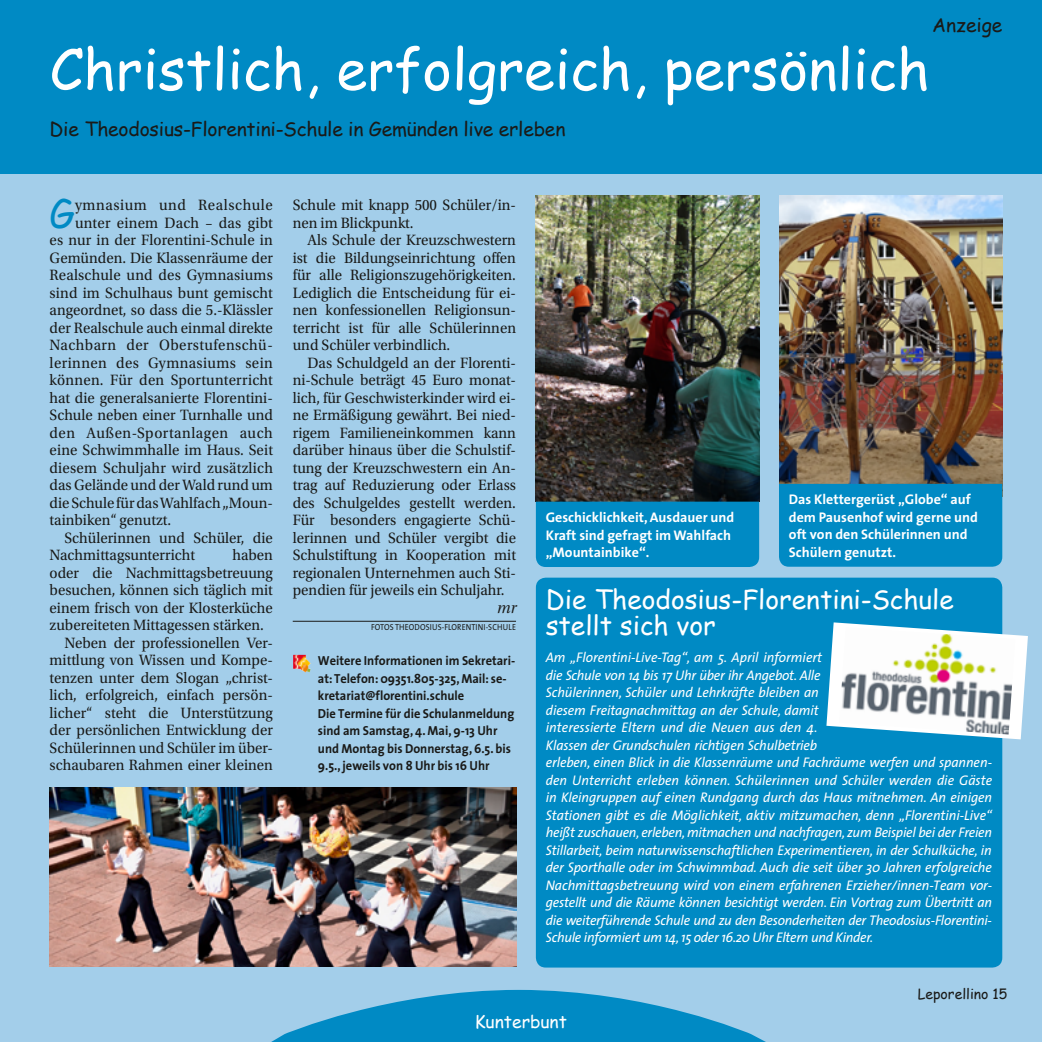
<style>
.page{position:relative;width:1042px;height:1042px;background:#a3ceea}
.page>*{position:absolute;margin:0;border:0;box-sizing:border-box;transform-origin:0 0}
.t1{font:56px "Comic Sans MS";color:#fff}
.t2{font:39.38px "Comic Sans MS";color:#008ac4;scale:.95 1}
.t3{font:26.25px/26.2px "Comic Sans MS";color:#fff}
.t4{font:19.25px "Comic Sans MS";letter-spacing:-.01em;color:#1a1a18}
.t5{font:17.5px "Comic Sans MS";color:#fff}
.t6{font:15.75px/17.5px "Utopia Std";color:#1a1a18;text-align:justify;scale:.95 1}
.t7{font:15.75px "Utopia Std";letter-spacing:.035em;color:#1a1a18;scale:.95 1}
.t8{font:15.75px "Utopia Std";letter-spacing:.03em;color:#1a1a18;scale:.95 1}
.t9{font:15.75px "Utopia Std";letter-spacing:.025em;color:#1a1a18;scale:.95 1}
.t10{font:italic 15.75px "Utopia";color:#1a1a18;scale:.95 1}
.t11{font:italic 14px/17.5px "The Sans";letter-spacing:-.01em;color:#fff}
.t12{font:700 14px/17.5px "The Sans";color:#fff}
.t13{font:14px "Comic Sans MS";color:#1a1a18}
.t14{font:700 13.12px/17.5px "The Sans";color:#1a1a18;scale:.95 1}
.t15{font:8.75px "The Sans";letter-spacing:.015em;color:#1a1a18;scale:.9 1}
</style>
<div class="page">
<svg style="left:271px;top:990px;width:495px;height:52px"></svg>
<div style="left:536px;top:578px;width:466px;height:389px;background:#008ac4;border-radius:10px"></div>
<img style="left:50px;top:788px;width:466px;height:178px">
<img style="left:536px;top:196px;width:223px;height:306px">
<img style="left:779px;top:196px;width:223px;height:288px">
<div style="left:0;top:0;width:1042px;height:174px;background:#008ac4"></div>
<hr style="left:293px;top:621px;width:223px;height:1px;background:#1a1a18">
<img style="left:293px;top:655px;width:17px;height:17px">
<svg style="left:826px;top:622px;width:202px;height:117px"></svg>
<img style="left:839px;top:627px;width:176px;height:107px">
<div style="left:779px;top:484px;width:223px;height:83px;background:#008ac4"></div>
<div style="left:536px;top:502px;width:223px;height:65px;background:#008ac4"></div>
<p class="t4" style="left:932px;top:11px;width:72px">Anzeige</p>
<h1 class="t1" style="left:50px;top:28px;width:881px">Christlich, erfolgreich, persönlich</h1>
<p class="t4" style="left:50px;top:114px;width:517px">Die Theodosius-Florentini-Schule in Gemünden live erleben</p>
<h2 class="t2" style="left:50px;top:184px;width:28px">G</h2>
<p class="t7" style="left:75px;top:196px;width:210px">ymnasium und Realschule</p>
<p class="t6" style="left:75px;top:214px;width:210px">unter einem Dach – das gibt</p>
<p class="t6" style="left:50px;top:231px;width:236px">es nur in der Florentini-Schule in</p>
<p class="t6" style="left:50px;top:249px;width:236px">Gemünden. Die Klassenräume der</p>
<p class="t6" style="left:50px;top:266px;width:236px">Realschule und des Gymnasiums</p>
<p class="t6" style="left:50px;top:284px;width:236px">sind im Schulhaus bunt gemischt</p>
<p class="t6" style="left:50px;top:301px;width:236px">angeordnet, so dass die 5.-Klässler</p>
<p class="t6" style="left:50px;top:319px;width:236px">der Realschule auch einmal direkte</p>
<p class="t8" style="left:50px;top:336px;width:236px">Nachbarn der Oberstufenschü-</p>
<p class="t9" style="left:50px;top:354px;width:236px">lerinnen des Gymnasiums sein</p>
<p class="t6" style="left:50px;top:371px;width:237px">können. Für den Sportunterricht</p>
<p class="t6" style="left:50px;top:389px;width:237px">hat die generalsanierte Florentini-</p>
<p class="t6" style="left:50px;top:406px;width:236px">Schule neben einer Turnhalle und</p>
<p class="t7" style="left:50px;top:424px;width:236px">den Außen-Sportanlagen auch</p>
<p class="t6" style="left:50px;top:441px;width:237px">eine Schwimmhalle im Haus. Seit</p>
<p class="t6" style="left:50px;top:459px;width:237px">diesem Schuljahr wird zusätzlich</p>
<p class="t6" style="left:50px;top:476px;width:236px">das Gelände und der Wald rund um</p>
<p class="t6" style="left:50px;top:494px;width:236px">die Schule für das Wahlfach „Moun-</p>
<p class="t6" style="left:50px;top:511px;width:129px">tainbiken“ genutzt.</p>
<p class="t6" style="left:64px;top:529px;width:221px">Schülerinnen und Schüler, die</p>
<p class="t6" style="left:50px;top:546px;width:155px">Nachmittagsunterricht</p>
<p class="t6" style="left:232px;top:546px;width:44px">haben</p>
<p class="t6" style="left:50px;top:564px;width:236px">oder die Nachmittagsbetreuung</p>
<p class="t6" style="left:50px;top:581px;width:236px">besuchen, können sich täglich mit</p>
<p class="t6" style="left:50px;top:599px;width:236px">einem frisch von der Klosterküche</p>
<p class="t6" style="left:50px;top:616px;width:227px">zubereiteten Mittagessen stärken.</p>
<p class="t6" style="left:64px;top:634px;width:221px">Neben der professionellen Ver-</p>
<p class="t6" style="left:50px;top:651px;width:236px">mittlung von Wissen und Kompe-</p>
<p class="t6" style="left:50px;top:669px;width:236px">tenzen unter dem Slogan „christ-</p>
<p class="t6" style="left:50px;top:686px;width:236px">lich, erfolgreich, einfach persön-</p>
<p class="t6" style="left:50px;top:704px;width:236px">licher“ steht die Unterstützung</p>
<p class="t6" style="left:50px;top:721px;width:236px">der persönlichen Entwicklung der</p>
<p class="t6" style="left:50px;top:739px;width:236px">Schülerinnen und Schüler im über-</p>
<p class="t6" style="left:50px;top:756px;width:236px">schaubaren Rahmen einer kleinen</p>
<p class="t6" style="left:293px;top:196px;width:236px">Schule mit knapp 500 Schüler/in&shy;nen im Blickpunkt.</p>
<p class="t6" style="left:293px;top:231px;width:236px;text-indent:15px">Als Schule der Kreuzschwestern ist die Bildungseinrichtung offen für alle Religionszugehörigkeiten.<br>Lediglich die Entscheidung für ei&shy;nen konfessionellen Religionsun&shy;terricht ist für alle Schülerinnen und Schüler verbindlich.</p>
<p class="t6" style="left:293px;top:354px;width:236px;text-indent:15px">Das Schuldgeld an der Florenti&shy;ni-Schule beträgt 45 Euro monat&shy;lich, für Geschwisterkinder wird ei&shy;ne Ermäßigung gewährt. Bei nied&shy;rigem Familieneinkommen kann darüber hinaus über die Schulstif&shy;tung der Kreuzschwestern ein An&shy;trag auf Reduzierung oder Erlass des Schulgeldes gestellt werden.<br>Für besonders engagierte Schü&shy;lerinnen und Schüler vergibt die Schulstiftung in Kooperation mit regionalen Unternehmen auch Sti&shy;pendien für jeweils ein Schuljahr.</p>
<p class="t10" style="left:496px;top:598px;width:22px">mr</p>
<p class="t15" style="left:371px;top:620px;width:162px">FOTOS THEODOSIUS-FLORENTINI-SCHULE</p>
<p class="t14" style="left:318px;top:651px;width:209px">Weitere Informationen im Sekretari&shy;at: Telefon: 09351.805-325, Mail: se&shy;kretariat@florentini.schule<br>Die Termine für die Schulanmeldung sind am Samstag, 4. Mai, 9-13 Uhr und Montag bis Donnerstag, 6.5. bis 9.5., jeweils von 8 Uhr bis 16 Uhr</p>
<p class="t12" style="left:546px;top:508px;width:190px">Geschicklichkeit, Ausdauer und<br>Kraft sind gefragt im Wahlfach „Mountainbike“.</p>
<p class="t12" style="left:789px;top:490px;width:190px">Das Klettergerüst „Globe“ auf dem Pausenhof wird gerne und oft von den Schülerinnen und<br>Schülern genutzt.</p>
<h3 class="t3" style="left:546px;top:585px;width:409px">Die Theodosius-Florentini-Schule stellt sich vor</h3>
<p class="t11" style="left:546px;top:648px;width:448px">Am „Florentini-Live-Tag“, am 5. April informiert<br>die Schule von 14 bis 17 Uhr über ihr Angebot. Alle<br>Schülerinnen, Schüler und Lehrkräfte bleiben an<br>diesem Freitagnachmittag an der Schule, damit<br>interessierte Eltern und die Neuen aus den 4.<br>Klassen der Grundschulen richtigen Schulbetrieb<br>erleben, einen Blick in die Klassenräume und Fachräume werfen und spannen&shy;den Unterricht erleben können. Schülerinnen und Schüler werden die Gäste in Kleingruppen auf einen Rundgang durch das Haus mitnehmen. An einigen Stationen gibt es die Möglichkeit, aktiv mitzumachen, denn „Florentini-Live“ heißt zuschauen, erleben, mitmachen und nachfragen, zum Beispiel bei der Freien Stillarbeit, beim naturwissenschaftlichen Experimentieren, in der Schulküche, in der Sporthalle oder im Schwimmbad. Auch die seit über 30 Jahren erfolgreiche Nachmittagsbetreuung wird von einem erfahrenen Erzieher/innen-Team vor&shy;gestellt und die Räume können besichtigt werden. Ein Vortrag zum Übertritt an die weiterführende Schule und zu den Besonderheiten der Theodosius-Florentini-Schule informiert um 14, 15 oder 16.20 Uhr Eltern und Kinder.</p>
<p class="t13" style="left:917px;top:983px;width:91px">Leporellino 15</p>
<p class="t5" style="left:475px;top:1008px;width:94px">Kunterbunt</p>
</div>
